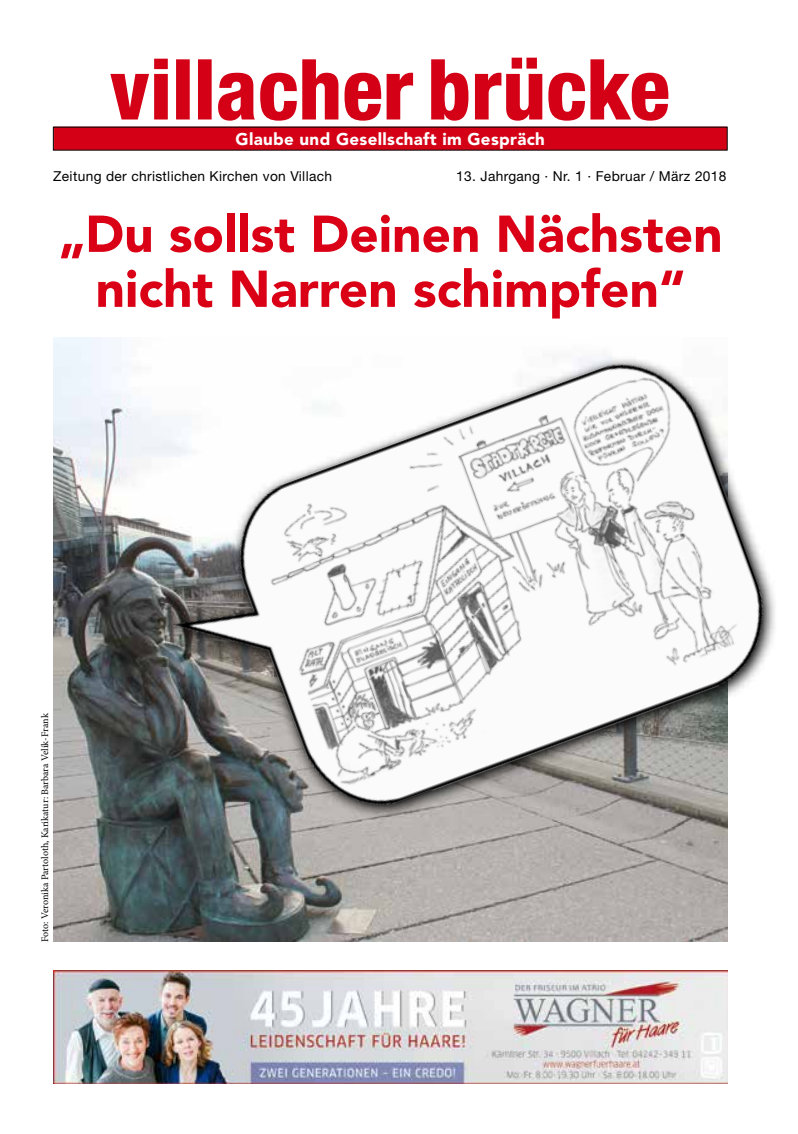
<style>
.page{position:relative;width:798px;height:1134px;background:#fff}
.page>*{position:absolute;margin:0;border:0;box-sizing:border-box;transform-origin:0 0}
.t1{font:900 51.25px/55px "Avenir";color:#da0015;text-align:center}
.t2{font:900 16.88px "Avenir";letter-spacing:.02em;color:#fff}
.t3{font:13.75px "Helvetica Neue";letter-spacing:.025em;color:#000}
.t4{font:10px "Minion Pro";letter-spacing:-.005em;color:#000}
</style>
<div class="page">
<img style="left:53px;top:337px;width:673px;height:605px">
<svg style="left:110px;top:58px;width:558px;height:63px"></svg>
<div style="left:54px;top:127px;width:672px;height:23px;background:#d30016"></div>
<img style="left:53px;top:970px;width:673px;height:113px">
<img style="left:130px;top:337px;width:645px;height:530px">
<p class="t2" style="left:235px;top:129px;width:311px">Glaube und Gesellschaft im Gespräch</p>
<p class="t3" style="left:53px;top:168px;width:280px">Zeitung der christlichen Kirchen von Villach</p>
<p class="t3" style="left:456px;top:168px;width:272px">13. Jahrgang · Nr. 1 · Februar / März 2018</p>
<h1 class="t1" style="left:59px;top:206px;width:665px">„Du sollst Deinen Nächsten nicht Narren schimpfen“</h1>
<p class="t4" style="left:38px;top:942px;width:230px;rotate:-90deg">Foto: Veronika Partoloth, Karikatur: Barbara Velik-Frank</p>
</div>
